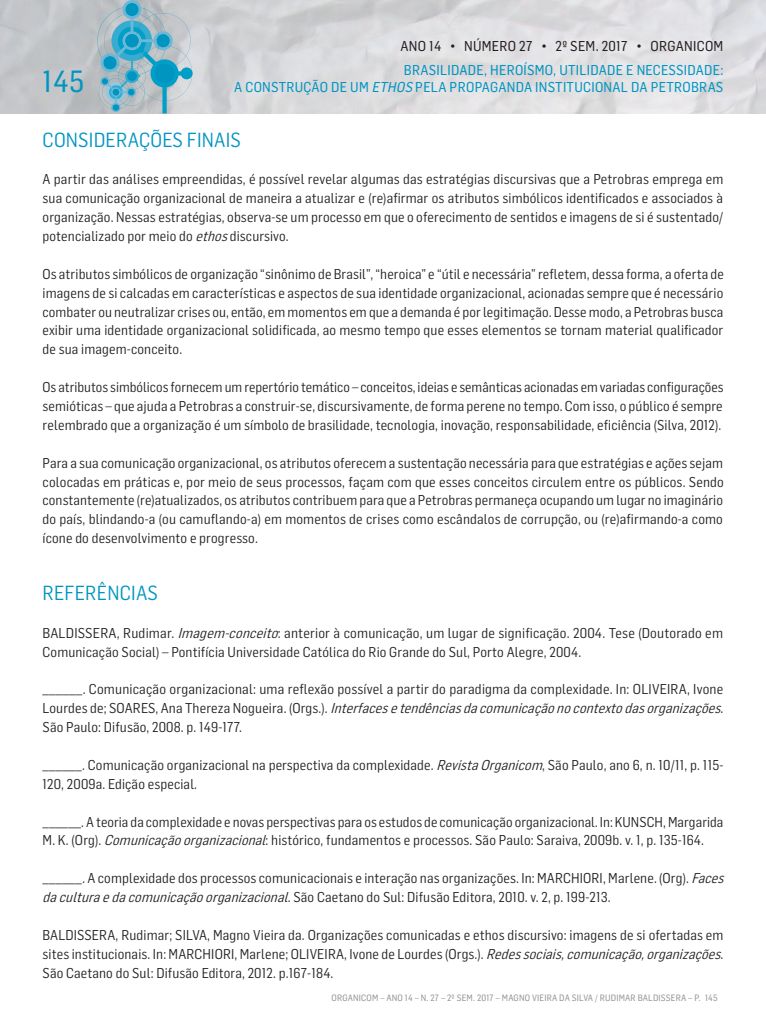
<style>
.page{position:relative;width:766px;height:1021px;background:#fff}
.page>*{position:absolute;margin:0;border:0;box-sizing:border-box;transform-origin:0 0}
.t1{font:30px "Flama Semicondensed Basic";color:#0095c1}
.Sub_1{font:20px "Flama Semicondensed";letter-spacing:.01em;color:#0095c1}
.Texto{font:14px/18.9px "Flama Semicondensed";letter-spacing:.01em;color:#231f20;text-align:justify}
.t2{font:14px "Flama Semicondensed Basic";letter-spacing:.02em;color:#0095c1}
.t3{font:14px "Flama Semicondensed Basic";letter-spacing:.02em;color:#231f20}
.t4{font:9px "Flama Semicondensed Basic";letter-spacing:.02em;color:#929595}
.s1{font-style:italic}
</style>
<div class="page">
<img style="left:0;top:0;width:765px;height:113px">
<svg style="left:97px;top:0;width:95px;height:113px;background:#8ab9c8"></svg>
<p class="t3" style="left:400px;top:37px;width:324px">ANO 14 • NÚMERO 27 • 2º SEM. 2017 • ORGANICOM</p>
<p class="t2" style="left:404px;top:61px;width:321px">BRASILIDADE, HEROÍSMO, UTILIDADE E NECESSIDADE:</p>
<h1 class="t1" style="left:43px;top:62px;width:43px">145</h1>
<p class="t2" style="left:234px;top:78px;width:490px">A CONSTRUÇÃO DE UM <span class="s1">ETHOS</span> PELA PROPAGANDA INSTITUCIONAL DA PETROBRAS</p>
<p class="Sub_1" style="left:43px;top:127px;width:200px">CONSIDERAÇÕES FINAIS</p>
<p class="Texto" style="left:43px;top:169px;width:682px">A partir das análises empreendidas, é possível revelar algumas das estratégias discursivas que a Petrobras emprega em sua comunicação organizacional de maneira a atualizar e (re)afirmar os atributos simbólicos identificados e associados à organização. Nessas estratégias, observa-se um processo em que o oferecimento de sentidos e imagens de si é sustentado/ potencializado por meio do <span class="s1">ethos</span>discursivo.</p>
<p class="Texto" style="left:43px;top:264px;width:682px">Os atributos simbólicos de organização “sinônimo de Brasil”, “heroica” e “útil e necessária” refletem, dessa forma, a oferta de imagens de si calcadas em características e aspectos de sua identidade organizacional, acionadas sempre que é necessário combater ou neutralizar crises ou, então, em momentos em que a demanda é por legitimação. Desse modo, a Petrobras busca exibir uma identidade organizacional solidificada, ao mesmo tempo que esses elementos se tornam material qualificador de sua imagem-conceito.</p>
<p class="Texto" style="left:43px;top:377px;width:682px">Os atributos simbólicos fornecem um repertório temático – conceitos, ideias e semânticas acionadas em variadas configurações semióticas – que ajuda a Petrobras a construir-se, discursivamente, de forma perene no tempo. Com isso, o público é sempre relembrado que a organização é um símbolo de brasilidade, tecnologia, inovação, responsabilidade, eficiência (Silva, 2012).</p>
<p class="Texto" style="left:43px;top:452px;width:682px">Para a sua comunicação organizacional, os atributos oferecem a sustentação necessária para que estratégias e ações sejam colocadas em práticas e, por meio de seus processos, façam com que esses conceitos circulem entre os públicos. Sendo constantemente (re)atualizados, os atributos contribuem para que a Petrobras permaneça ocupando um lugar no imaginário do país, blindando-a (ou camuflando-a) em momentos de crises como escândalos de corrupção, ou (re)afirmando-a como ícone do desenvolvimento e progresso.</p>
<p class="Sub_1" style="left:43px;top:580px;width:117px">REFERÊNCIAS</p>
<p class="Texto" style="left:43px;top:622px;width:681px">BALDISSERA, Rudimar. <span class="s1">Imagem-conceito</span>: anterior à comunicação, um lugar de significação. 2004. Tese (Doutorado em<br>Comunicação Social) – Pontifícia Universidade Católica do Rio Grande do Sul, Porto Alegre, 2004.</p>
<p class="Texto" style="left:43px;top:679px;width:683px">______. Comunicação organizacional: uma reflexão possível a partir do paradigma da complexidade. In: OLIVEIRA, Ivone L o u r d e s d e ; S O A R E S , A n a T h e r e z a N o g u e i r a . ( O r g s . ) . <span class="s1">Interfacesetendênciasdacomunicaçãonocontextodasorganizações</span>.<br>São Paulo: Difusão, 2008. p. 149-177.</p>
<p class="Texto" style="left:43px;top:754px;width:682px">______. Comunicação organizacional na perspectiva da complexidade. <span class="s1">RevistaOrganicom</span>, São Paulo, ano 6, n. 10/11, p. 115-<br>120, 2009a. Edição especial.</p>
<p class="Texto" style="left:43px;top:811px;width:682px">______. A teoria da complexidade e novas perspectivas para os estudos de comunicação organizacional<span class="s1">.</span>In: KUNSCH, Margarida<br>M. K. (Org). <span class="s1">Comunicaçãoorganizacional</span>: histórico, fundamentos e processos. São Paulo: Saraiva, 2009b. v. 1, p. 135-164.</p>
<p class="Texto" style="left:43px;top:868px;width:686px">______<span class="s1">.</span>A complexidade dos processos comunicacionais e interação nas organizações. In: MARCHIORI, Marlene. (Org). <span class="s1">Faces daculturaedacomunicaçãoorganizacional</span>. São Caetano do Sul: Difusão Editora, 2010. v. 2, p. 199-213.</p>
<p class="Texto" style="left:43px;top:924px;width:683px">BALDISSERA, Rudimar; SILVA, Magno Vieira da. Organizações comunicadas e ethos discursivo: imagens de si ofertadas em sites institucionais. In: MARCHIORI, Marlene; OLIVEIRA, Ivone de Lourdes (Orgs.). <span class="s1">Redessociais,comunicação,organizações</span>.<br>São Caetano do Sul: Difusão Editora, 2012. p. 167-184.</p>
<p class="t4" style="left:331px;top:992px;width:183px">ORGANICOM – ANO 14 – N. 27 – 2º SEM. 2017 – MAGNO</p>
<p class="t4" style="left:532px;top:992px;width:10px">VIEIRA</p>
<p class="t4" style="left:559px;top:992px;width:63px">DA SILVA / RUDIMAR</p>
<p class="t4" style="left:637px;top:992px;width:26px">BALDISSERA</p>
<p class="t4" style="left:688px;top:992px;width:31px">– P. 145</p>
</div>
